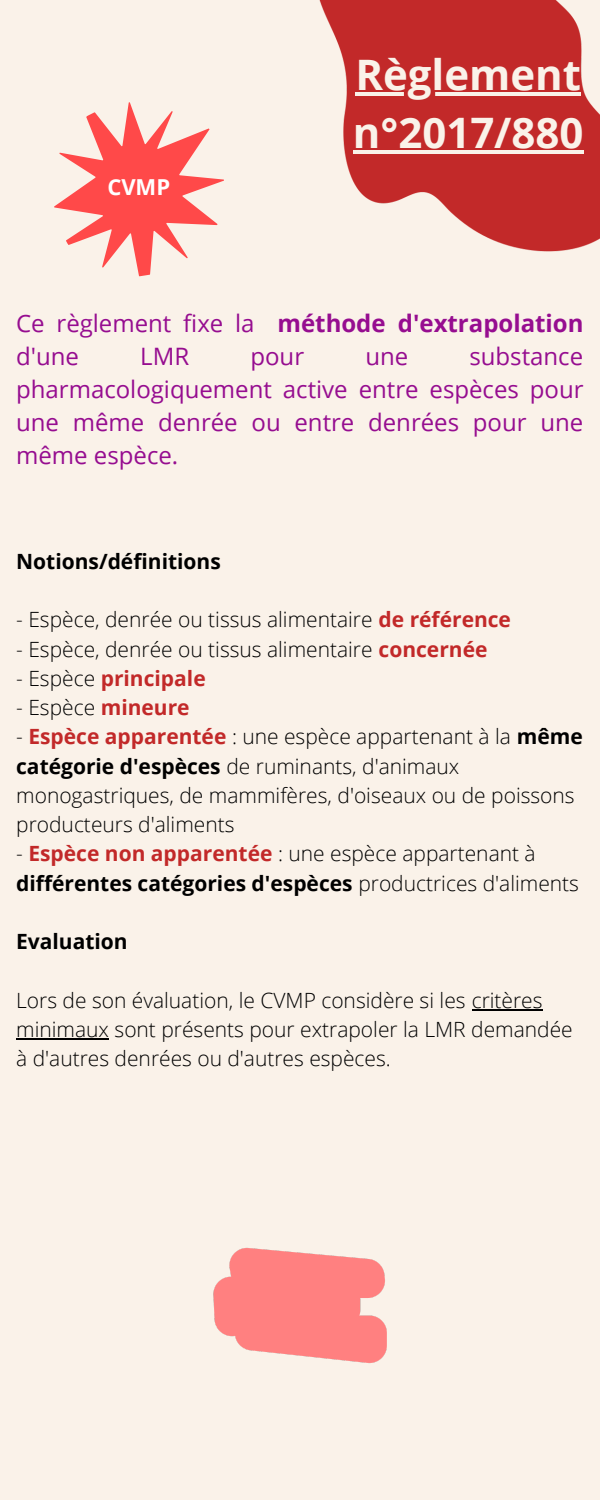
<style>
.page{position:relative;width:600px;height:1500px;background:#faf2e9}
.page>*{position:absolute;margin:0;border:0;box-sizing:border-box;transform-origin:0 0}
.t1{font:700 42px/58.5px "Open Sans";color:#faf2e9}
.t2{font:24px/33px "Open Sans";color:#960d90}
.t3{font:700 22px "Open Sans";color:#fff}
.t4{font:300 21px/29.2px "Open Sans";color:#000}
.t5{font:700 21px "Open Sans";color:#000}
.t6{font:700 21px "Open Sans";color:#c22929}
.s1{font-weight:700}
.s2{font-weight:700;color:#c22929}
.s3{font-weight:300;color:#000}
</style>
<div class="page">
<img style="left:213px;top:1247px;width:174px;height:117px">
<img style="left:319px;top:0;width:281px;height:252px">
<hr style="left:355px;top:92px;width:226px;height:4px;background:#faf2e9">
<hr style="left:353px;top:150px;width:231px;height:4px;background:#faf2e9">
<hr style="left:472px;top:1009px;width:71px;height:2px;background:#000">
<hr style="left:16px;top:1038px;width:93px;height:2px;background:#000">
<svg style="left:54px;top:102px;width:170px;height:174px"></svg>
<p class="t3" style="left:107px;top:171px;width:64px">CVMP</p>
<h1 class="t1" style="left:353px;top:44px;width:232px">Règlement n°2017/880</h1>
<p class="t2" style="left:16px;top:307px;width:569px">Ce règlement fixe la <span class="s1">méthode d'extrapolation </span>d'une</p>
<p class="t2" style="left:16px;top:340px;width:569px;text-align:justify;text-indent:453px">substance pharmacologiquement active entre espèces pour une même denrée ou entre denrées pour une même espèce.</p>
<p class="t2" style="left:140px;top:340px;width:50px">LMR</p>
<p class="t2" style="left:250px;top:340px;width:55px">pour</p>
<p class="t2" style="left:365px;top:340px;width:44px">une</p>
<p class="t5" style="left:16px;top:546px;width:206px">Notions/définitions</p>
<p class="t4" style="left:16px;top:605px;width:496px">- Espèce, denrée ou tissus alimentaire <span class="s2">de référence</span></p>
<p class="t4" style="left:16px;top:634px;width:473px">- Espèce, denrée ou tissus alimentaire <span class="s2">concernée</span></p>
<p class="t6" style="left:16px;top:663px;width:191px"><span class="s3">- Espèce</span> principale</p>
<p class="t4" style="left:16px;top:692px;width:175px">- Espèce <span class="s2">mineure</span></p>
<p class="t4" style="left:16px;top:722px;width:568px">- <span class="s2">Espèce apparentée</span> : une espèce appartenant à la <span class="s1">même catégorie d'espèces</span> de ruminants, d'animaux monogastriques, de mammifères, d'oiseaux ou de poissons producteurs d'aliments</p>
<p class="t4" style="left:16px;top:839px;width:564px">- <span class="s2">Espèce non apparentée</span> : une espèce appartenant à <span class="s1">différentes catégories d'espèces</span> productrices d'aliments</p>
<p class="t5" style="left:16px;top:927px;width:113px">Evaluation</p>
<p class="t4" style="left:16px;top:985px;width:558px">Lors de son évaluation, le CVMP considère si les critères minimaux sont présents pour extrapoler la LMR demandée à d'autres denrées ou d'autres espèces.</p>
</div>
